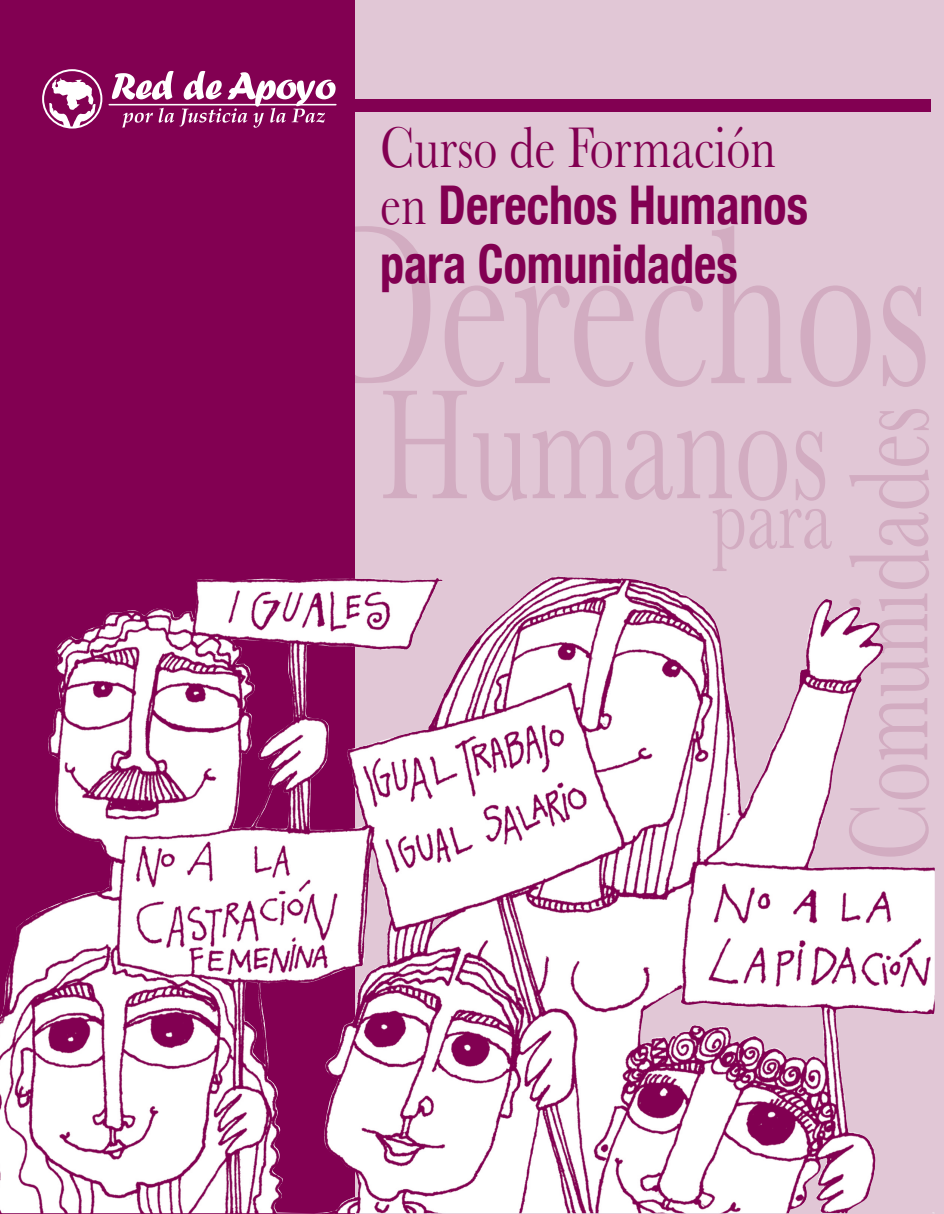
<style>
.page{position:relative;width:944px;height:1214px;background:#fff}
.page>*{position:absolute;margin:0;border:0;box-sizing:border-box;transform-origin:0 0}
.t1{font:234.6px "Baskerville";letter-spacing:-.005em;color:#d2acc1;scale:.7 1}
.t2{font:162.15px "Baskerville";color:#d2acc1;scale:.7 1}
.t3{font:116.25px "Baskerville";color:#d2acc1;scale:.7 1}
.t4{font:93.9px "Baskerville";color:#d2acc1;scale:.7 1}
.t5{font:60px "Baskerville";color:#820052;scale:.8 1}
.t6{font:700 condensed 53.4px/58.5px "Helvetica Neue";color:#820052;scale:.9 1}
.s1{font-family:"Baskerville";font-weight:400;font-stretch:normal;font-size:60px}
</style>
<div class="page">
<div style="left:264px;top:0;width:680px;height:1214px;background:#e1c7d6"></div>
<div style="left:0;top:0;width:355px;height:1214px;background:#820052"></div>
<div style="left:352px;top:99px;width:579px;height:12px;background:#820052"></div>
<img style="left:0;top:577px;width:934px;height:636px">
<svg style="left:49px;top:78px;width:47px;height:48px"></svg>
<div style="left:42px;top:69px;width:61px;height:60px;border:2px solid #fff;border-radius:50%"></div>
<hr style="left:109px;top:104px;width:227px;height:1px;background:#fff">
<svg style="left:112px;top:71px;width:223px;height:57px"></svg>
<p class="t5" style="left:380px;top:112px;width:496px">Curso de Formación</p>
<p class="t6" style="left:380px;top:175px;width:477px"><span class="s1">en</span> Derechos Humanos para Comunidades</p>
<p class="t1" style="left:314px;top:169px;width:882px">Derechos</p>
<p class="t2" style="left:379px;top:350px;width:643px">Humanos</p>
<p class="t3" style="left:821px;top:860px;width:651px;rotate:-90deg">Comunidades</p>
<p class="t4" style="left:712px;top:462px;width:173px">para</p>
</div>
